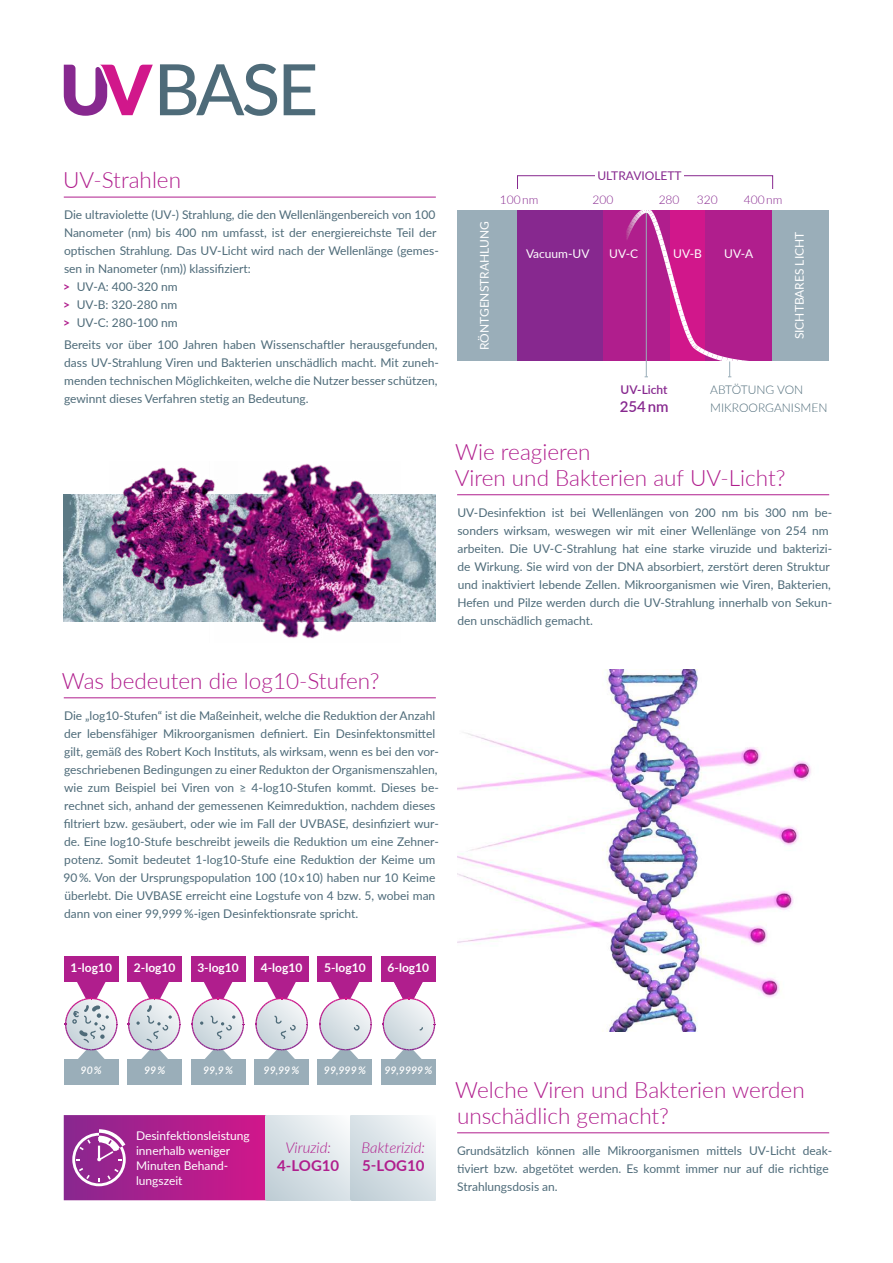
<style>
.page{position:relative;width:893px;height:1263px;background:#fff}
.page>*{position:absolute;margin:0;border:0;box-sizing:border-box;transform-origin:0 0}
.t1{font:300 22.5px/25.5px "Lato";color:#b01e8d}
.t2{font:italic 300 15px "Lato";color:#b01e8d}
.t3{font:700 15px "Lato";color:#b01e8d}
.t4{font:600 15px "Lato";color:#87288f}
.t5{font:12px/18px "Lato";color:#4e6b79}
.t6{font:12px/15px "Lato";color:#fff}
.t7{font:700 12px "Lato";color:#fff}
.t8{font:300 12px/18px "Lato";color:#4e6b79}
.t9{font:300 12px "Lato";color:#87288f}
.t10{font:12px "Lato";color:#87288f}
.t11{font:600 12px "Lato";color:#87288f}
.t12{font:italic 600 10.5px "Lato";color:#fff}
.s1{font-weight:700;color:#b01e8d}
</style>
<div class="page">
<svg style="left:64px;top:65px;width:89px;height:51px"></svg>
<svg style="left:160px;top:64px;width:155px;height:52px"></svg>
<div style="left:603px;top:210px;width:171px;height:151px;background:#b01e8d"></div>
<div style="left:457px;top:210px;width:61px;height:151px;background:#9aaeb9"></div>
<img style="left:457px;top:670px;width:354px;height:361px">
<hr style="left:64px;top:197px;width:372px;height:1px;background:#b01e8d">
<hr style="left:457px;top:1132px;width:372px;height:1px;background:#b01e8d">
<hr style="left:457px;top:494px;width:372px;height:1px;background:#b01e8d">
<hr style="left:64px;top:697px;width:372px;height:1px;background:#b01e8d">
<div style="left:518px;top:210px;width:85px;height:151px;background:#87288f"></div>
<div style="left:773px;top:210px;width:56px;height:151px;background:#9aaeb9"></div>
<svg style="left:626px;top:210px;width:123px;height:167px"></svg>
<img style="left:64px;top:494px;width:372px;height:128px">
<img style="left:109px;top:467px;width:101px;height:129px">
<img style="left:210px;top:463px;width:190px;height:176px">
<img style="left:64px;top:1115px;width:372px;height:85px">
<svg style="left:72px;top:1129px;width:54px;height:57px"></svg>
<div style="left:64px;top:957px;width:55px;height:25px;background:#b01e8d"></div>
<div style="left:64px;top:1059px;width:55px;height:26px;background:#9aaeb9"></div>
<svg style="left:65px;top:982px;width:53px;height:77px"></svg>
<div style="left:127px;top:1059px;width:55px;height:26px;background:#9aaeb9"></div>
<div style="left:127px;top:957px;width:55px;height:25px;background:#b01e8d"></div>
<svg style="left:128px;top:982px;width:52px;height:77px"></svg>
<div style="left:191px;top:1059px;width:55px;height:26px;background:#9aaeb9"></div>
<div style="left:191px;top:957px;width:55px;height:25px;background:#b01e8d"></div>
<svg style="left:192px;top:982px;width:52px;height:77px"></svg>
<div style="left:254px;top:1059px;width:55px;height:26px;background:#9aaeb9"></div>
<div style="left:254px;top:957px;width:55px;height:25px;background:#b01e8d"></div>
<svg style="left:255px;top:982px;width:53px;height:77px"></svg>
<div style="left:317px;top:1059px;width:55px;height:26px;background:#9aaeb9"></div>
<div style="left:317px;top:957px;width:55px;height:25px;background:#b01e8d"></div>
<svg style="left:319px;top:982px;width:53px;height:77px"></svg>
<div style="left:381px;top:1059px;width:55px;height:26px;background:#9aaeb9"></div>
<div style="left:381px;top:957px;width:55px;height:25px;background:#b01e8d"></div>
<svg style="left:383px;top:982px;width:52px;height:77px"></svg>
<h1 class="t1" style="left:63px;top:168px;width:120px">UV-Strahlen</h1>
<p class="t5" style="left:63px;top:205px;width:377px">Die ultraviolette (UV-) Strahlung, die den Wellenlängenbereich von 100<br>Nanometer (nm) bis 400 nm umfasst, ist der energiereichste Teil der optischen Strahlung. Das UV-Licht wird nach der Wellenlänge (gemes&shy;sen in Nanometer (nm)) klassifiziert:<br><span class="s1">&gt;</span> UV-A: 400-320 nm<br><span class="s1">&gt;</span> UV-B: 320-280 nm<br><span class="s1">&gt;</span> UV-C: 280-100 nm</p>
<p class="t5" style="left:64px;top:335px;width:376px;text-align:justify">Bereits vor über 100 Jahren haben Wissenschaftler herausgefunden, dass UV-Strahlung Viren und Bakterien unschädlich macht. Mit zuneh&shy;menden technischen Möglichkeiten, welche die Nutzer besser schützen, gewinnt dieses Verfahren stetig an Bedeutung.</p>
<p class="t10" style="left:597px;top:167px;width:86px">ULTRAVIOLETT</p>
<p class="t6" style="left:476px;top:350px;width:130px;rotate:-90deg">RÖNTGENSTRAHLUNG</p>
<p class="t9" style="left:500px;top:191px;width:40px">100 nm</p>
<p class="t9" style="left:592px;top:194px;width:22px">200</p>
<p class="t9" style="left:659px;top:194px;width:22px">280</p>
<p class="t9" style="left:697px;top:194px;width:22px">320</p>
<p class="t9" style="left:744px;top:191px;width:40px">400 nm</p>
<p class="t6" style="left:526px;top:246px;width:65px">Vacuum-UV</p>
<p class="t6" style="left:673px;top:247px;width:30px">UV-B</p>
<p class="t6" style="left:609px;top:247px;width:31px">UV-C</p>
<p class="t6" style="left:724px;top:247px;width:31px">UV-A</p>
<p class="t6" style="left:791px;top:339px;width:109px;rotate:-90deg">SICHTBARES LICHT</p>
<p class="t11" style="left:620px;top:382px;width:49px">UV-Licht</p>
<p class="t4" style="left:620px;top:395px;width:50px">254 nm</p>
<p class="t8" style="left:710px;top:381px;width:119px">ABTÖTUNG VON<br>MIKROORGANISMEN</p>
<h1 class="t1" style="left:455px;top:440px;width:332px">Wie reagieren<br>Viren und Bakterien auf UV-Licht?</h1>
<p class="t5" style="left:457px;top:503px;width:376px">UV-Desinfektion ist bei Wellenlängen von 200 nm bis 300 nm be&shy;sonders wirksam, weswegen wir mit einer Wellenlänge von 254 nm arbeiten. Die UV-C-Strahlung hat eine starke viruzide und bakterizi&shy;de Wirkung. Sie wird von der DNA absorbiert, zerstört deren Struktur und inaktiviert lebende Zellen. Mikroorganismen wie Viren, Bakterien, Hefen und Pilze werden durch die UV-Strahlung innerhalb von Sekun&shy;den unschädlich gemacht.</p>
<h1 class="t1" style="left:62px;top:668px;width:319px">Was bedeuten die log10-Stufen?</h1>
<p class="t5" style="left:64px;top:706px;width:377px">Die „log10-Stufen“ ist die Maßeinheit, welche die Reduktion der Anzahl der lebensfähiger Mikroorganismen definiert. Ein Desinfektonsmittel gilt, gemäß des Robert Koch Instituts, als wirksam, wenn es bei den vor&shy;geschriebenen Bedingungen zu einer Redukton der Organismenszahlen, wie zum Beispiel bei Viren von ≥ 4-log10-Stufen kommt. Dieses be&shy;rechnet sich, anhand der gemessenen Keimreduktion, nachdem dieses filtriert bzw. gesäubert, oder wie im Fall der UVBASE, desinfiziert wur&shy;de. Eine log10-Stufe beschreibt jeweils die Reduktion um eine Zehner&shy;potenz. Somit bedeutet 1-log10-Stufe eine Reduktion der Keime um 90 %. Von der Ursprungspopulation 100 (10 x 10) haben nur 10 Keime überlebt. Die UVBASE erreicht eine Logstufe von 4 bzw. 5, wobei man dann von einer 99,999 %-igen Desinfektionsrate spricht.</p>
<p class="t7" style="left:70px;top:963px;width:43px">1-log10</p>
<p class="t7" style="left:134px;top:963px;width:43px">2-log10</p>
<p class="t7" style="left:197px;top:963px;width:43px">3-log10</p>
<p class="t7" style="left:261px;top:963px;width:43px">4-log10</p>
<p class="t7" style="left:324px;top:963px;width:43px">5-log10</p>
<p class="t7" style="left:388px;top:963px;width:43px">6-log10</p>
<p class="t12" style="left:81px;top:1063px;width:23px">90 %</p>
<p class="t12" style="left:144px;top:1063px;width:23px">99 %</p>
<p class="t12" style="left:203px;top:1063px;width:31px">99,9 %</p>
<p class="t12" style="left:264px;top:1063px;width:37px">99,99 %</p>
<p class="t12" style="left:324px;top:1063px;width:43px">99,999 %</p>
<p class="t12" style="left:384px;top:1063px;width:50px">99,9999 %</p>
<p class="t6" style="left:136px;top:1128px;width:115px">Desinfektionsleistung innerhalb weniger<br>Minuten Behand&shy;lungszeit</p>
<p class="t2" style="left:285px;top:1139px;width:47px">Viruzid:</p>
<p class="t3" style="left:277px;top:1159px;width:64px">4-LOG10</p>
<p class="t2" style="left:362px;top:1139px;width:65px">Bakterizid:</p>
<p class="t3" style="left:362px;top:1159px;width:64px">5-LOG10</p>
<h1 class="t1" style="left:455px;top:1078px;width:351px">Welche Viren und Bakterien werden unschädlich gemacht?</h1>
<p class="t5" style="left:457px;top:1141px;width:377px">Grundsätzlich können alle Mikroorganismen mittels UV-Licht deak&shy;tiviert bzw. abgetötet werden. Es kommt immer nur auf die richtige<br>Strahlungsdosis an.</p>
</div>
